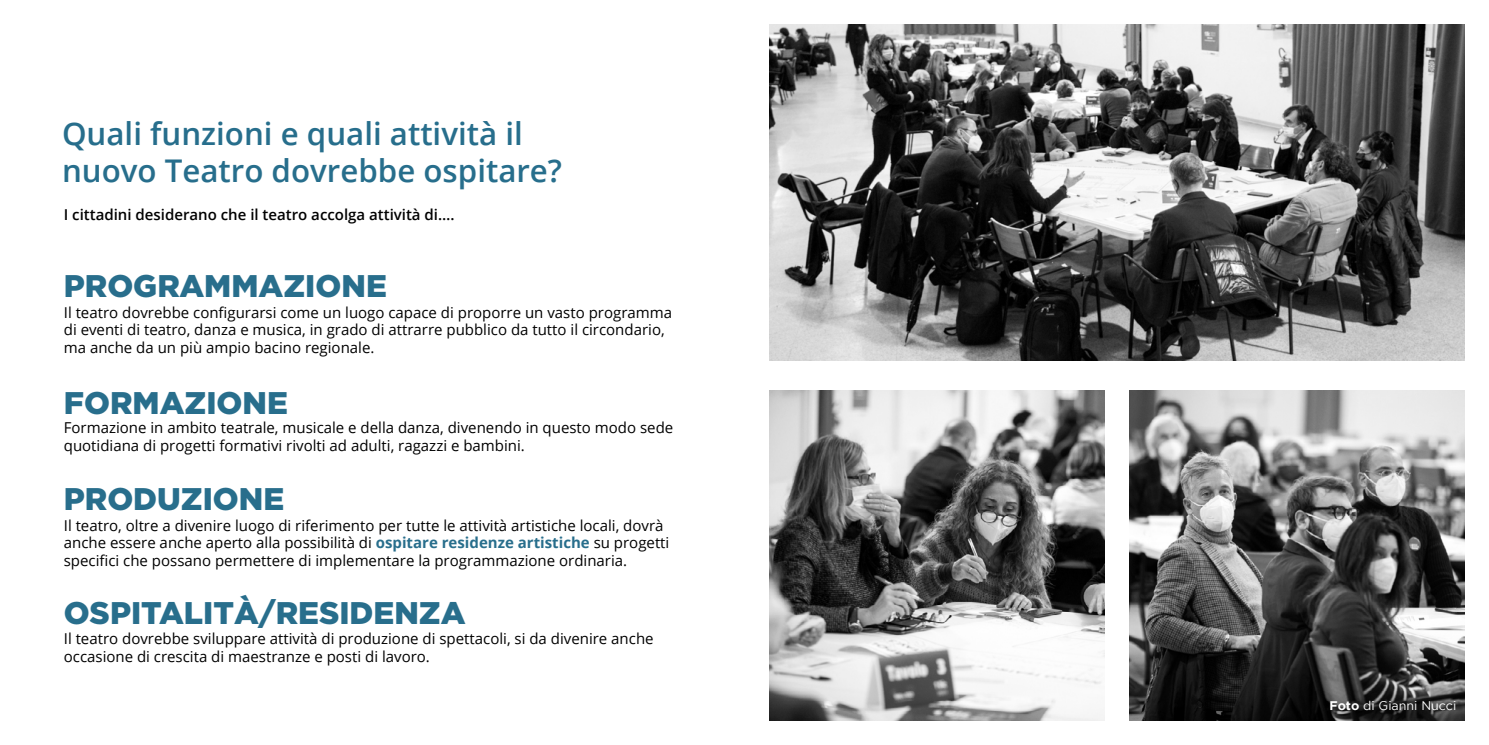
<style>
.page{position:relative;width:1489px;height:745px;background:#fff}
.page>*{position:absolute;margin:0;border:0;box-sizing:border-box;transform-origin:0 0}
.t1{font:600 31.25px/37.5px "Open Sans";color:#276e8c}
.t2{font:900 31.25px "Gotham";color:#286e8c}
.t3{font:15px/17.5px "Open Sans";color:#000}
.t4{font:600 15px "Open Sans";color:#000}
.t5{font:12.5px "Gotham";color:#fff}
.s1{font-weight:700;color:#286e8c}
.s2{font-weight:700}
</style>
<div class="page">
<img style="left:769px;top:25px;width:694px;height:335px">
<img style="left:769px;top:390px;width:335px;height:329px">
<img style="left:1129px;top:390px;width:334px;height:329px">
<h1 class="t1" style="left:62px;top:114px;width:501px">Quali funzioni e quali attività il nuovo Teatro dovrebbe ospitare?</h1>
<p class="t4" style="left:64px;top:204px;width:392px">I cittadini desiderano che il teatro accolga attività di….</p>
<h1 class="t2" style="left:64px;top:268px;width:324px">PROGRAMMAZIONE</h1>
<p class="t3" style="left:64px;top:303px;width:609px">Il teatro dovrebbe configurarsi come un luogo capace di proporre un vasto programma di eventi di teatro, danza e musica, in grado di attrarre pubblico da tutto il circondario, ma anche da un più ampio bacino regionale.</p>
<h1 class="t2" style="left:64px;top:384px;width:226px">FORMAZIONE</h1>
<p class="t3" style="left:64px;top:418px;width:611px">Formazione in ambito teatrale, musicale e della danza, divenendo in questo modo sede quotidiana di progetti formativi rivolti ad adulti, ragazzi e bambini.</p>
<h1 class="t2" style="left:64px;top:481px;width:222px">PRODUZIONE</h1>
<p class="t3" style="left:64px;top:515px;width:607px">Il teatro, oltre a divenire luogo di riferimento per tutte le attività artistiche locali, dovrà anche essere anche aperto alla possibilità di <span class="s1">ospitare residenze artistiche</span> su progetti specifici che possano permettere di implementare la programmazione ordinaria.</p>
<h1 class="t2" style="left:64px;top:594px;width:403px">OSPITALITÀ/RESIDENZA</h1>
<p class="t3" style="left:64px;top:629px;width:591px">Il teatro dovrebbe sviluppare attività di produzione di spettacoli, si da divenire anche occasione di crescita di maestranze e posti di lavoro.</p>
<p class="t5" style="left:1329px;top:697px;width:128px"><span class="s2">Foto</span> di Gianni Nucci</p>
</div>
